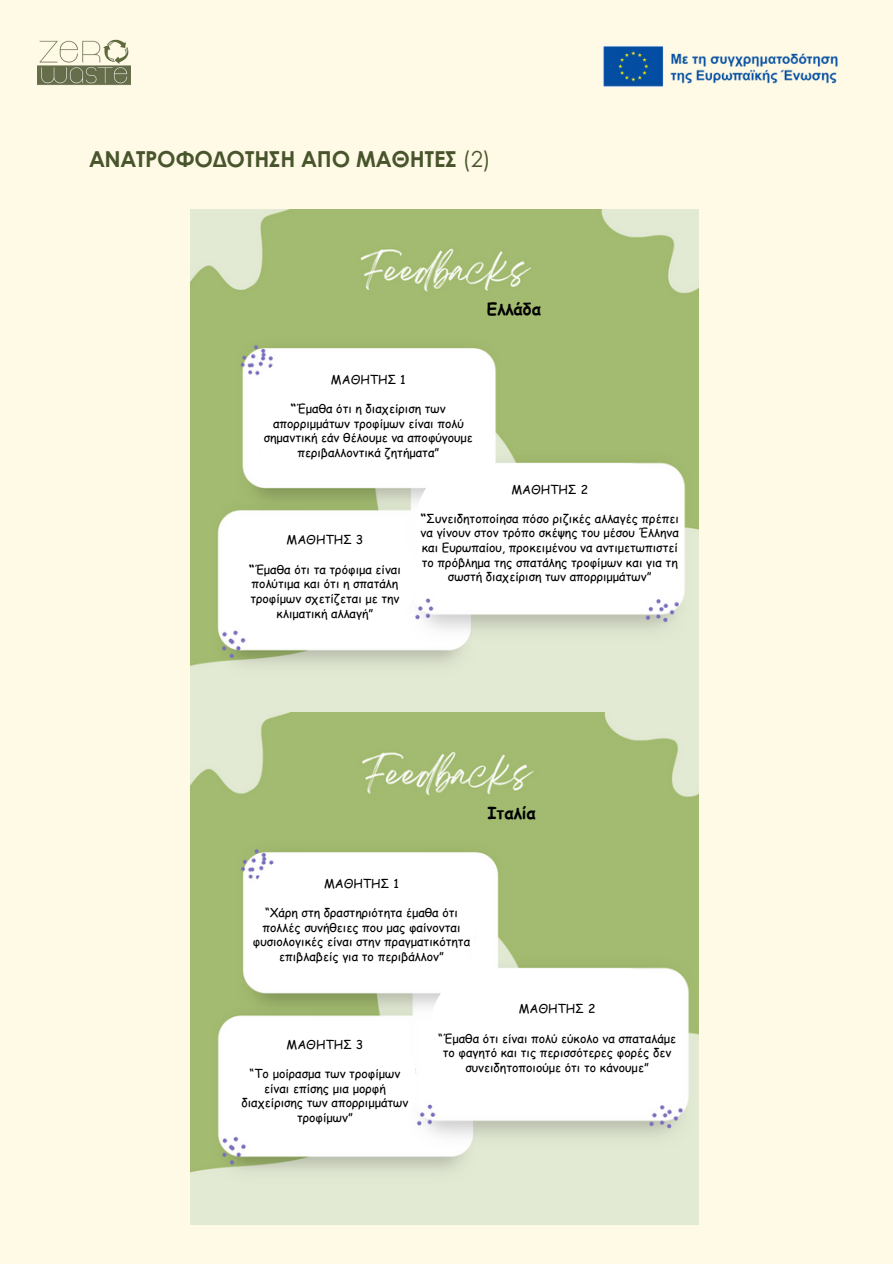
<style>
.page{position:relative;width:893px;height:1264px;background:#fff}
.page>*{position:absolute;margin:0;border:0;box-sizing:border-box;transform-origin:0 0}
.t1{font:700 22.05px "Century Gothic";color:#48552c}
.t2{font:700 16.65px "Comic Sans MS";color:#000}
.t3{font:12.15px/14.7px "Comic Sans MS";color:#000;text-align:center}
.s1{font-weight:400}
.s2{font-weight:700}
</style>
<div class="page">
<div style="left:0;top:0;width:892px;height:1263px;background:#fffae5"></div>
<img style="left:38px;top:39px;width:92px;height:46px">
<img style="left:191px;top:209px;width:507px;height:503px">
<img style="left:191px;top:712px;width:507px;height:512px">
<img style="left:602px;top:45px;width:236px;height:43px">
<div style="left:446px;top:293px;width:135px;height:35px;background:#a3bb70;border-radius:18px"></div>
<div style="left:444px;top:796px;width:135px;height:35px;background:#a3bb70;border-radius:18px"></div>
<svg style="left:234px;top:350px;width:449px;height:287px;background:#e9eedf"></svg>
<svg style="left:234px;top:854px;width:449px;height:287px;background:#e9eedf"></svg>
<p class="t1" style="left:89px;top:142px;width:403px">ΑΝΑΤΡΟΦΟΔΟΤΗΣΗ ΑΠΟ ΜΑΘΗΤΕΣ <span class="s1">(2)</span></p>
<p class="t2" style="left:487px;top:297px;width:56px">Ελλάδα</p>
<p class="t3" style="left:331px;top:371px;width:76px">ΜΑΘΗΤΗΣ 1</p>
<p class="t3" style="left:264px;top:401px;width:211px"><span class="s2">“</span>Έμαθα ότι η διαχείριση των απορριμμάτων τροφίμων είναι πολύ σημαντική εάν θέλουμε να αποφύγουμε περιβαλλοντικά ζητήματα”</p>
<p class="t3" style="left:286px;top:532px;width:78px">ΜΑΘΗΤΗΣ 3</p>
<p class="t3" style="left:249px;top:561px;width:153px"><span class="s2">“</span>Έμαθα ότι τα τρόφιμα είναι πολύτιμα και ότι η σπατάλη τροφίμων σχετίζεται με την κλιματική αλλαγή”</p>
<p class="t3" style="left:511px;top:481px;width:78px">ΜΑΘΗΤΗΣ 2</p>
<p class="t3" style="left:420px;top:510px;width:260px"><span class="s2">“</span>Συνειδητοποίησα πόσο ριζικές αλλαγές πρέπει να γίνουν στον τρόπο σκέψης του μέσου Έλληνα και Ευρωπαίου, προκειμένου να αντιμετωπιστεί το πρόβλημα της σπατάλης τροφίμων και για τη σωστή διαχείριση των απορριμμάτων”</p>
<p class="t2" style="left:487px;top:800px;width:50px">Ιταλία</p>
<p class="t3" style="left:324px;top:875px;width:76px">ΜΑΘΗΤΗΣ 1</p>
<p class="t3" style="left:253px;top:904px;width:219px">“Χάρη στη δραστηριότητα έμαθα ότι πολλές συνήθειες που μας φαίνονται φυσιολογικές είναι στην πραγματικότητα επιβλαβείς για το περιβάλλον”</p>
<p class="t3" style="left:286px;top:1036px;width:78px">ΜΑΘΗΤΗΣ 3</p>
<p class="t3" style="left:241px;top:1065px;width:169px">“Το μοίρασμα των τροφίμων είναι επίσης μια μορφή διαχείρισης των απορριμμάτων τροφίμων”</p>
<p class="t3" style="left:518px;top:1001px;width:78px">ΜΑΘΗΤΗΣ 2</p>
<p class="t3" style="left:438px;top:1030px;width:240px">“Έμαθα ότι είναι πολύ εύκολο να σπαταλάμε το φαγητό και τις περισσότερες φορές δεν συνειδητοποιούμε ότι το κάνουμε”</p>
</div>
